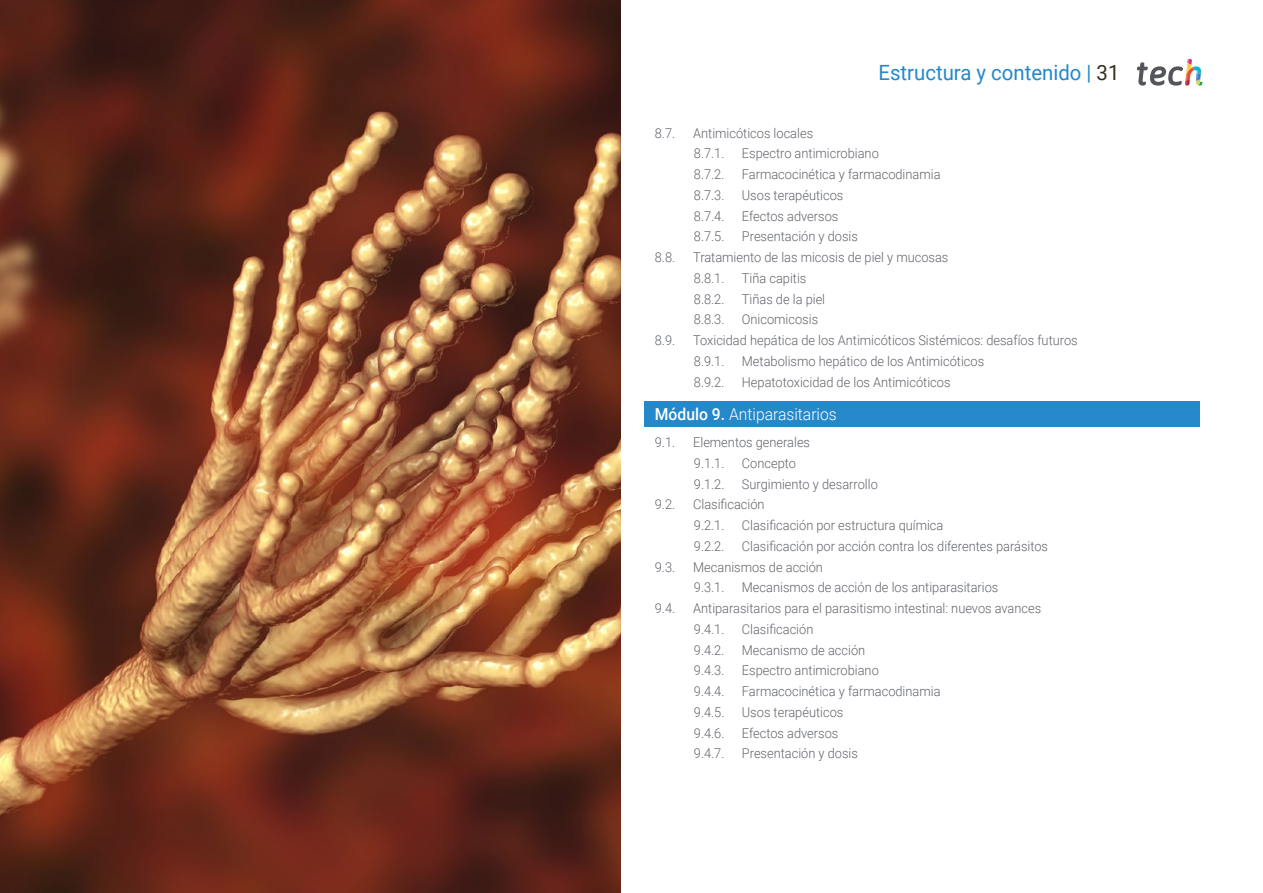
<style>
.page{position:relative;width:1263px;height:893px;background:#fff}
.page>*{position:absolute;margin:0;border:0;box-sizing:border-box;transform-origin:0 0}
.t1{font:21px "Roboto";color:#2488c9}
.t2{font:300 16.5px "Roboto";color:#fff;scale:.95 1}
.t3{font:300 13.5px/20.7px "Roboto";color:#61646a;scale:.95 1}
.s1{color:#312e20}
.s2{font-weight:500}
</style>
<div class="page">
<svg style="left:1137px;top:59px;width:65px;height:27px"></svg>
<div style="left:644px;top:401px;width:555px;height:25px;background:#2488c9"></div>
<img style="left:0;top:0;width:621px;height:893px">
<h1 class="t1" style="left:878px;top:57px;width:242px">Estructura y contenido | <span class="s1">31</span></h1>
<p class="t3" style="left:655px;top:122px;width:23px">8.7.</p>
<p class="t3" style="left:693px;top:122px;width:128px">Antimicóticos locales<br>8.7.1.</p>
<p class="t3" style="left:742px;top:143px;width:146px">Espectro antimicrobiano</p>
<p class="t3" style="left:694px;top:164px;width:34px">8.7.2.</p>
<p class="t3" style="left:742px;top:164px;width:211px">Farmacocinética y farmacodinamia</p>
<p class="t3" style="left:694px;top:184px;width:34px">8.7.3.</p>
<p class="t3" style="left:742px;top:184px;width:108px">Usos terapéuticos</p>
<p class="t3" style="left:694px;top:205px;width:34px">8.7.4.</p>
<p class="t3" style="left:742px;top:205px;width:103px">Efectos adversos</p>
<p class="t3" style="left:694px;top:226px;width:34px">8.7.5.</p>
<p class="t3" style="left:742px;top:226px;width:124px">Presentación y dosis</p>
<p class="t3" style="left:655px;top:247px;width:23px">8.8.</p>
<p class="t3" style="left:693px;top:247px;width:270px">Tratamiento de las micosis de piel y mucosas<br>8.8.1.</p>
<p class="t3" style="left:742px;top:267px;width:69px">Tiña capitis</p>
<p class="t3" style="left:694px;top:288px;width:34px">8.8.2.</p>
<p class="t3" style="left:742px;top:288px;width:89px">Tiñas de la piel</p>
<p class="t3" style="left:694px;top:309px;width:34px">8.8.3.</p>
<p class="t3" style="left:742px;top:309px;width:82px">Onicomicosis</p>
<p class="t3" style="left:655px;top:330px;width:23px">8.9.</p>
<p class="t3" style="left:693px;top:330px;width:406px">Toxicidad hepática de los Antimicóticos Sistémicos: desafíos futuros<br>8.9.1.</p>
<p class="t3" style="left:742px;top:350px;width:257px">Metabolismo hepático de los Antimicóticos</p>
<p class="t3" style="left:694px;top:371px;width:34px">8.9.2.</p>
<p class="t3" style="left:742px;top:371px;width:221px">Hepatotoxicidad de los Antimicóticos</p>
<p class="t2" style="left:655px;top:402px;width:193px"><span class="s2">Módulo 9.</span> Antiparasitarios</p>
<p class="t3" style="left:655px;top:431px;width:23px">9.1.</p>
<p class="t3" style="left:693px;top:431px;width:125px">Elementos generales<br>9.1.1.</p>
<p class="t3" style="left:742px;top:452px;width:58px">Concepto</p>
<p class="t3" style="left:694px;top:473px;width:34px">9.1.2.</p>
<p class="t3" style="left:742px;top:473px;width:145px">Surgimiento y desarrollo</p>
<p class="t3" style="left:655px;top:494px;width:23px">9.2.</p>
<p class="t3" style="left:693px;top:494px;width:77px">Clasificación<br>9.2.1.</p>
<p class="t3" style="left:742px;top:514px;width:214px">Clasificación por estructura química</p>
<p class="t3" style="left:694px;top:535px;width:34px">9.2.2.</p>
<p class="t3" style="left:742px;top:535px;width:324px">Clasificación por acción contra los diferentes parásitos</p>
<p class="t3" style="left:655px;top:556px;width:23px">9.3.</p>
<p class="t3" style="left:693px;top:556px;width:138px">Mecanismos de acción<br>9.3.1.</p>
<p class="t3" style="left:742px;top:577px;width:272px">Mecanismos de acción de los antiparasitarios</p>
<p class="t3" style="left:655px;top:597px;width:23px">9.4.</p>
<p class="t3" style="left:693px;top:597px;width:368px">Antiparasitarios para el parasitismo intestinal: nuevos avances<br>9.4.1.</p>
<p class="t3" style="left:742px;top:618px;width:77px">Clasificación</p>
<p class="t3" style="left:694px;top:639px;width:34px">9.4.2.</p>
<p class="t3" style="left:742px;top:639px;width:131px">Mecanismo de acción</p>
<p class="t3" style="left:694px;top:660px;width:34px">9.4.3.</p>
<p class="t3" style="left:742px;top:660px;width:146px">Espectro antimicrobiano</p>
<p class="t3" style="left:694px;top:680px;width:34px">9.4.4.</p>
<p class="t3" style="left:742px;top:680px;width:211px">Farmacocinética y farmacodinamia</p>
<p class="t3" style="left:694px;top:701px;width:34px">9.4.5.</p>
<p class="t3" style="left:742px;top:701px;width:108px">Usos terapéuticos</p>
<p class="t3" style="left:694px;top:722px;width:34px">9.4.6.</p>
<p class="t3" style="left:742px;top:722px;width:103px">Efectos adversos</p>
<p class="t3" style="left:694px;top:743px;width:34px">9.4.7.</p>
<p class="t3" style="left:742px;top:743px;width:124px">Presentación y dosis</p>
</div>
